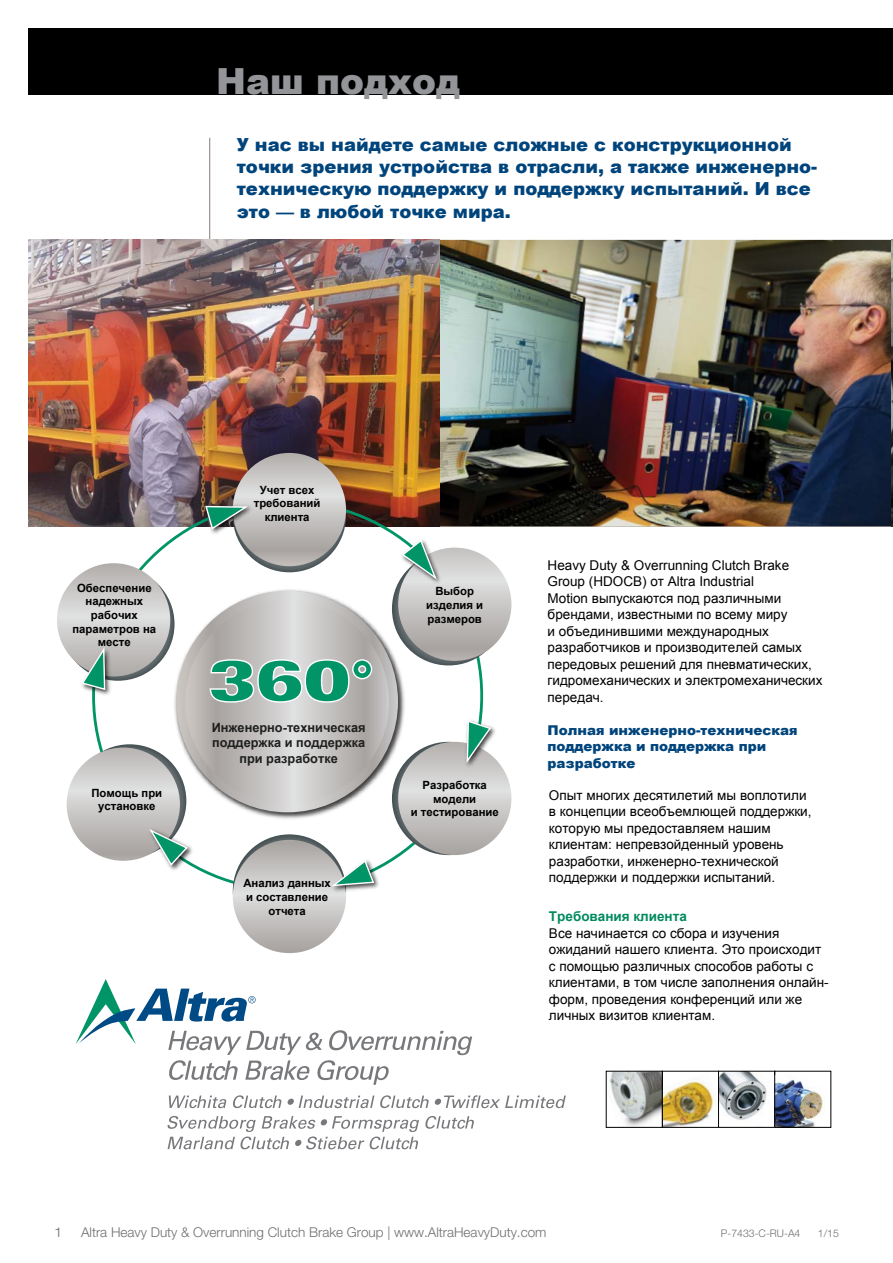
<style>
.page{position:relative;width:893px;height:1263px;background:#fff}
.page>*{position:absolute;margin:0;border:0;box-sizing:border-box;transform-origin:0 0}
.t1{font:56.7px "Univers LT Std X Black Ex";color:#009467}
.t2{font:900 36px "Arial";color:#939598}
.t3{font:900 18px/22.4px "Arial";color:#00447c}
.t4{font:13.5px/16.5px "Arial";color:#000}
.t5{font:300 13.5px "Helvetica Neue LT Std";color:#6d6e71}
.t6{font:900 13.5px/16.5px "Arial";color:#00447c}
.t7{font:700 13.5px "Arial";color:#008a5e}
.t8{font:300 13.5px "Helvetica Neue LT Std";color:#6d6e71;scale:1.1 1}
.t9{font:700 12.75px/15.3px "Arial";color:#1f1f1f;text-align:center}
.t10{font:700 11.4px/13.6px "Arial";color:#000;text-align:center}
.t11{font:300 10.5px "Helvetica Neue LT Std";color:#6d6e71}
</style>
<div class="page">
<div style="left:29px;top:28px;width:864px;height:66px;background:#000"></div>
<hr style="left:209px;top:138px;width:1px;height:105px;background:#877b77">
<img style="left:439px;top:240px;width:454px;height:286px">
<img style="left:29px;top:240px;width:410px;height:286px">
<img style="left:606px;top:1071px;width:225px;height:57px">
<svg style="left:76px;top:979px;width:396px;height:106px"></svg>
<svg style="left:169px;top:1095px;width:57px;height:13px"></svg>
<svg style="left:233px;top:1095px;width:48px;height:13px"></svg>
<div style="left:287px;top:1099px;width:7px;height:6px;background:#77787b;border-radius:3px"></div>
<svg style="left:299px;top:1095px;width:75px;height:13px"></svg>
<svg style="left:380px;top:1095px;width:49px;height:13px"></svg>
<div style="left:434px;top:1099px;width:7px;height:6px;background:#77787b;border-radius:3px"></div>
<svg style="left:444px;top:1095px;width:122px;height:13px"></svg>
<svg style="left:425px;top:1116px;width:49px;height:13px"></svg>
<svg style="left:167px;top:1116px;width:252px;height:33px"></svg>
<svg style="left:389px;top:591px;width:9px;height:221px"></svg>
<img style="left:398px;top:535px;width:6px;height:4px">
<svg style="left:398px;top:539px;width:113px;height:122px"></svg>
<svg style="left:398px;top:719px;width:113px;height:136px"></svg>
<svg style="left:57px;top:453px;width:332px;height:500px"></svg>
<p class="t2" style="left:216px;top:55px;width:245px">Наш подход</p>
<p class="t3" style="left:237px;top:132px;width:582px">У нас вы найдете самые сложные с конструкционной точки зрения устройства в отрасли, а также инженерно&shy;техническую поддержку и поддержку испытаний. И все это — в любой точке мира.</p>
<p class="t10" style="left:72px;top:581px;width:85px">Обеспечение надежных рабочих параметров на месте</p>
<p class="t10" style="left:91px;top:786px;width:72px">Помощь при установке</p>
<p class="t10" style="left:254px;top:483px;width:68px">Учет всех требований клиента</p>
<p class="t1" style="left:208px;top:647px;width:167px">360°</p>
<p class="t9" style="left:212px;top:720px;width:155px">Инженерно-техническая поддержка и поддержка при разработке</p>
<p class="t10" style="left:243px;top:877px;width:89px">Анализ данных и составление отчета</p>
<p class="t10" style="left:426px;top:585px;width:59px">Выбор изделия и размеров</p>
<p class="t10" style="left:411px;top:779px;width:90px">Разработка модели<br>и тестирование</p>
<p class="t4" style="left:548px;top:557px;width:276px">Heavy Duty &amp; Overrunning Clutch Brake Group (HDOCB) от Altra Industrial<br>Motion выпускаются под различными брендами, известными по всему миру<br>и объединившими международных разработчиков и производителей самых передовых решений для пневматических, гидромеханических и электромеханических передач.</p>
<p class="t6" style="left:548px;top:721px;width:251px">Полная инженерно-техническая поддержка и поддержка при разработке</p>
<p class="t4" style="left:549px;top:787px;width:264px">Опыт многих десятилетий мы воплотили в концепции всеобъемлющей поддержки, которую мы предоставляем нашим клиентам: непревзойденный уровень разработки, инженерно-технической поддержки и поддержки испытаний.</p>
<p class="t7" style="left:549px;top:907px;width:139px">Требования клиента</p>
<p class="t4" style="left:549px;top:925px;width:281px">Все начинается со сбора и изучения ожиданий нашего клиента. Это происходит с помощью различных способов работы с клиентами, в том числе заполнения онлайн&shy;форм, проведения конференций или же личных визитов клиентам.</p>
<p class="t8" style="left:54px;top:1224px;width:9px">1</p>
<p class="t5" style="left:81px;top:1224px;width:467px">Altra Heavy Duty &amp; Overrunning Clutch Brake Group | www.AltraHeavyDuty.com</p>
<p class="t11" style="left:721px;top:1226px;width:81px">P-7433-C-RU-A4</p>
<p class="t11" style="left:818px;top:1226px;width:23px">1/15</p>
</div>
